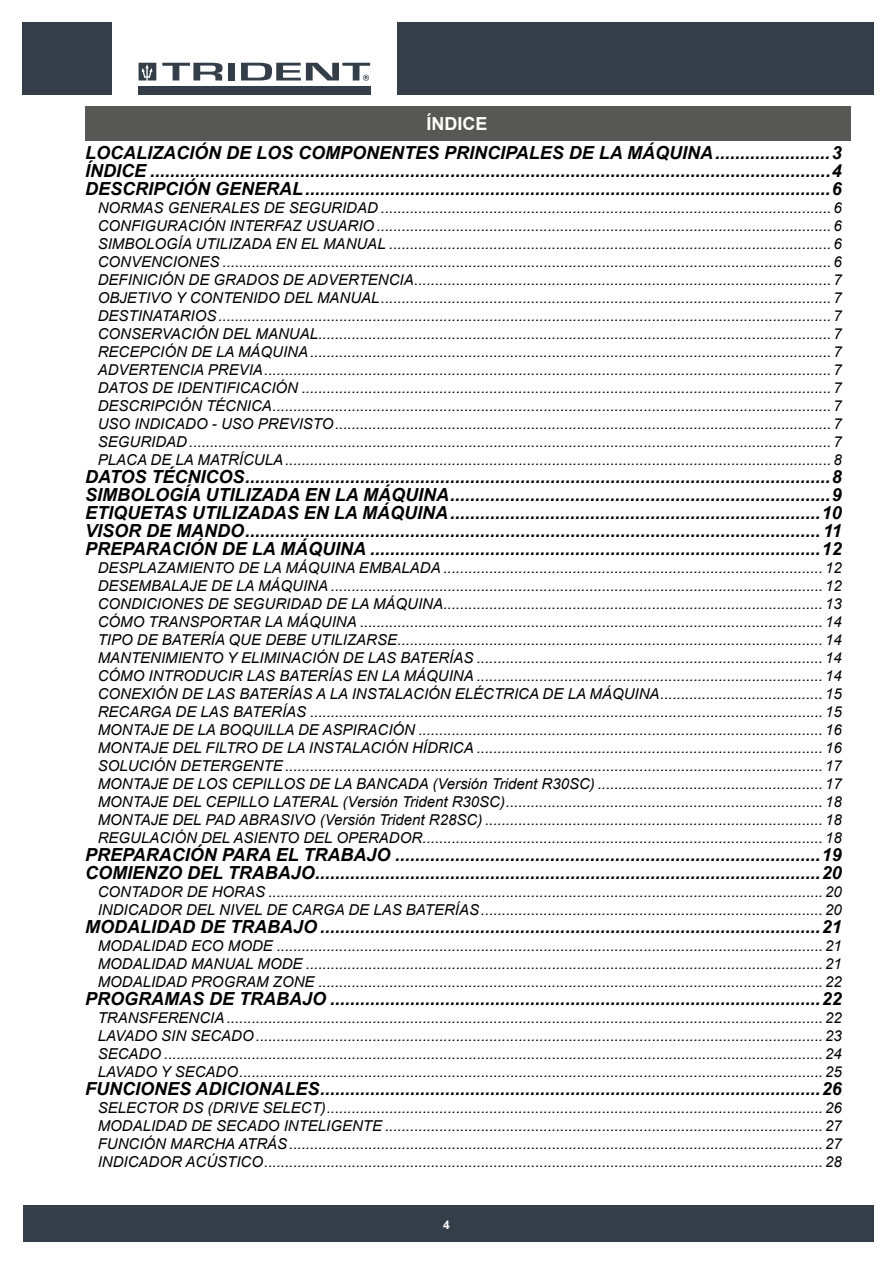
<style>
.page{position:relative;width:893px;height:1263px;background:#fff}
.page>*{position:absolute;margin:0;border:0;box-sizing:border-box;transform-origin:0 0}
.t1{font:italic 700 18px/18px "Arial";color:#000;text-align:justify}
.t2{font:700 18px "Arial";color:#fff}
.t3{font:italic 15px/18px "Arial";color:#000;text-align:justify}
.t4{font:700 12px "Arial";color:#fff}
</style>
<div class="page">
<div style="left:85px;top:106px;width:765px;height:34px;background:#575756"></div>
<div style="left:397px;top:22px;width:476px;height:73px;background:#343e48"></div>
<svg style="left:162px;top:63px;width:61px;height:17px"></svg>
<div style="left:228px;top:63px;width:7px;height:17px;background:#343e48"></div>
<div style="left:138px;top:86px;width:233px;height:9px;background:#343e48"></div>
<svg style="left:139px;top:63px;width:17px;height:17px"></svg>
<svg style="left:241px;top:63px;width:129px;height:18px"></svg>
<div style="left:22px;top:22px;width:90px;height:73px;background:#343e48"></div>
<div style="left:23px;top:1205px;width:850px;height:37px;background:#343e48"></div>
<p class="t2" style="left:427px;top:111px;width:63px">ÍNDICE</p>
<p class="t1" style="left:85px;top:144px;width:758px">LOCALIZACIÓN DE LOS COMPONENTES PRINCIPALES DE LA MÁQUINA.......................3<br>ÍNDICE ........................................................................................................................................4<br>DESCRIPCIÓN GENERAL.........................................................................................................6</p>
<p class="t3" style="left:98px;top:199px;width:746px">NORMAS GENERALES DE SEGURIDAD ............................................................................................................ 6<br>CONFIGURACIÓN INTERFAZ USUARIO ............................................................................................................. 6<br>SIMBOLOGÍA UTILIZADA EN EL MANUAL .......................................................................................................... 6<br>CONVENCIONES .................................................................................................................................................. 6<br>DEFINICIÓN DE GRADOS DE ADVERTENCIA.................................................................................................... 7<br>OBJETIVO Y CONTENIDO DEL MANUAL............................................................................................................ 7<br>DESTINATARIOS................................................................................................................................................... 7<br>CONSERVACIÓN DEL MANUAL........................................................................................................................... 7<br>RECEPCIÓN DE LA MÁQUINA............................................................................................................................. 7<br>ADVERTENCIA PREVIA........................................................................................................................................ 7<br>DATOS DE IDENTIFICACIÓN ............................................................................................................................... 7<br>DESCRIPCIÓN TÉCNICA...................................................................................................................................... 7<br>USO INDICADO - USO PREVISTO....................................................................................................................... 7<br>SEGURIDAD .......................................................................................................................................................... 7<br>PLACA DE LA MATRÍCULA................................................................................................................................... 8</p>
<p class="t1" style="left:85px;top:468px;width:758px">DATOS TÉCNICOS.....................................................................................................................8<br>SIMBOLOGÍA UTILIZADA EN LA MÁQUINA............................................................................9<br>ETIQUETAS UTILIZADAS EN LA MÁQUINA..........................................................................10<br>VISOR DE MANDO................................................................................................................... 11<br>PREPARACIÓN DE LA MÁQUINA ..........................................................................................12</p>
<p class="t3" style="left:98px;top:559px;width:746px">DESPLAZAMIENTO DE LA MÁQUINA EMBALADA ........................................................................................... 12<br>DESEMBALAJE DE LA MÁQUINA ...................................................................................................................... 12<br>CONDICIONES DE SEGURIDAD DE LA MÁQUINA........................................................................................... 13<br>CÓMO TRANSPORTAR LA MÁQUINA ............................................................................................................... 14<br>TIPO DE BATERÍA QUE DEBE UTILIZARSE...................................................................................................... 14<br>MANTENIMIENTO Y ELIMINACIÓN DE LAS BATERÍAS ................................................................................... 14<br>CÓMO INTRODUCIR LAS BATERÍAS EN LA MÁQUINA ................................................................................... 14<br>CONEXIÓN DE LAS BATERÍAS A LA INSTALACIÓN ELÉCTRICA DE LA MÁQUINA....................................... 15<br>RECARGA DE LAS BATERÍAS ........................................................................................................................... 15<br>MONTAJE DE LA BOQUILLA DE ASPIRACIÓN ................................................................................................. 16<br>MONTAJE DEL FILTRO DE LA INSTALACIÓN HÍDRICA ................................................................................... 16<br>SOLUCIÓN DETERGENTE................................................................................................................................. 17<br>MONTAJE DE LOS CEPILLOS DE LA BANCADA (Versión Trident R30SC) ...................................................... 17<br>MONTAJE DEL CEPILLO LATERAL (Versión Trident R30SC)............................................................................ 18<br>MONTAJE DEL PAD ABRASIVO (Versión Trident R28SC) ................................................................................. 18<br>REGULACIÓN DEL ASIENTO DEL OPERADOR................................................................................................ 18</p>
<p class="t1" style="left:85px;top:846px;width:758px">PREPARACIÓN PARA EL TRABAJO .....................................................................................19<br>COMIENZO DEL TRABAJO.....................................................................................................20</p>
<p class="t3" style="left:98px;top:883px;width:746px">CONTADOR DE HORAS ..................................................................................................................................... 20<br>INDICADOR DEL NIVEL DE CARGA DE LAS BATERÍAS.................................................................................. 20</p>
<p class="t1" style="left:85px;top:918px;width:758px">MODALIDAD DE TRABAJO ....................................................................................................21</p>
<p class="t3" style="left:98px;top:937px;width:746px">MODALIDAD ECO MODE ................................................................................................................................... 21<br>MODALIDAD MANUAL MODE ............................................................................................................................ 21<br>MODALIDAD PROGRAM ZONE ......................................................................................................................... 22</p>
<p class="t1" style="left:85px;top:990px;width:758px">PROGRAMAS DE TRABAJO ..................................................................................................22</p>
<p class="t3" style="left:98px;top:1009px;width:746px">TRANSFERENCIA............................................................................................................................................... 22<br>LAVADO SIN SECADO........................................................................................................................................ 23<br>SECADO .............................................................................................................................................................. 24<br>LAVADO Y SECADO............................................................................................................................................ 25</p>
<p class="t1" style="left:85px;top:1080px;width:758px">FUNCIONES ADICIONALES....................................................................................................26</p>
<p class="t3" style="left:98px;top:1099px;width:746px">SELECTOR DS (DRIVE SELECT)....................................................................................................................... 26<br>MODALIDAD DE SECADO INTELIGENTE ......................................................................................................... 27<br>FUNCIÓN MARCHA ATRÁS................................................................................................................................ 27<br>INDICADOR ACÚSTICO...................................................................................................................................... 28</p>
<p class="t4" style="left:443px;top:1216px;width:8px">4</p>
</div>
